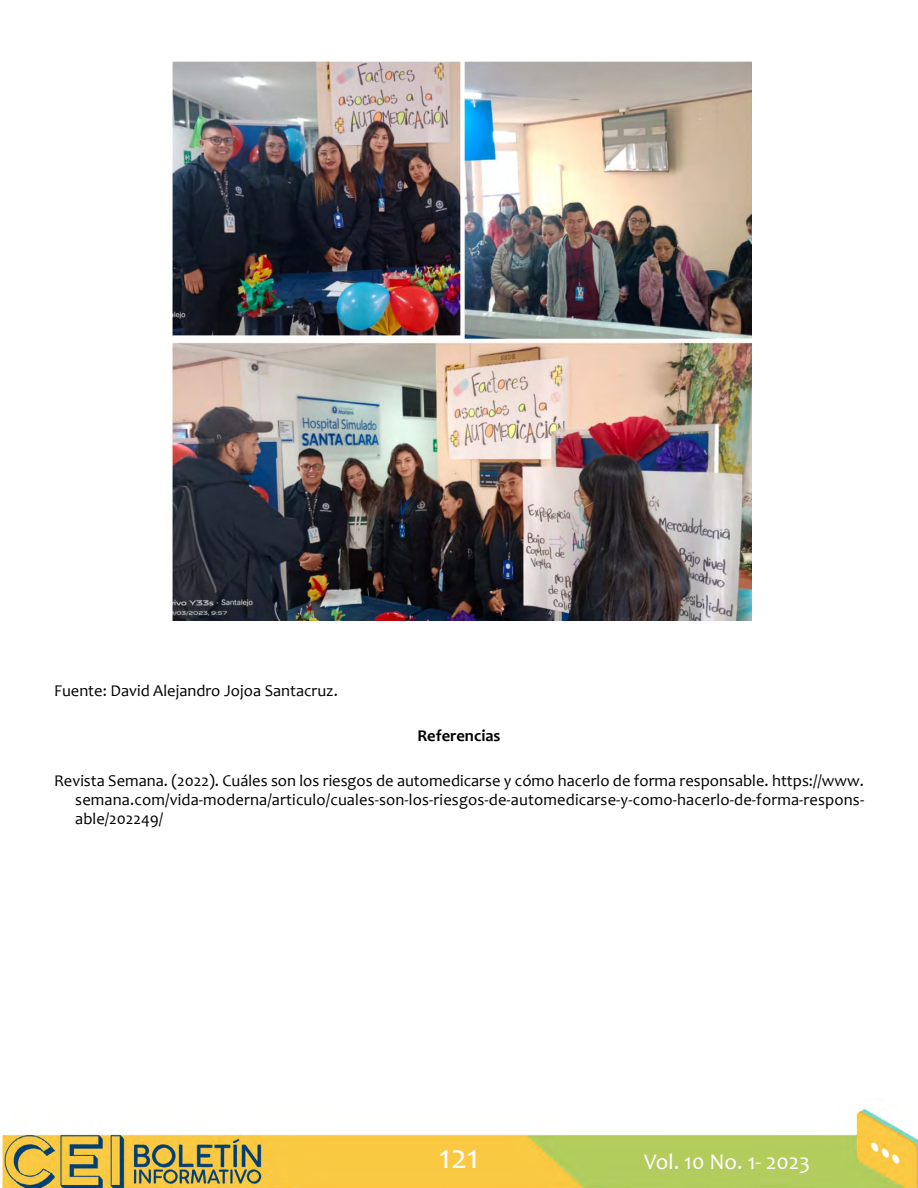
<style>
.page{position:relative;width:918px;height:1188px;background:#fff}
.page>*{position:absolute;margin:0;border:0;box-sizing:border-box;transform-origin:0 0}
.t1{font:34.5px "Candara";color:#fff}
.t2{font:22.5px "Candara";color:#fff}
.t3{font:16.5px/19px "Candara";color:#000;text-align:justify}
.t4{font:700 16.5px "Candara";color:#000}
</style>
<div class="page">
<img style="left:2px;top:1109px;width:916px;height:79px">
<img style="left:169px;top:62px;width:582px;height:559px">
<p class="t3" style="left:54px;top:681px;width:286px">Fuente: David Alejandro Jojoa Santacruz.</p>
<p class="t4" style="left:417px;top:725px;width:85px">Referencias</p>
<p class="t3" style="left:75px;top:771px;width:790px;text-indent:-21px">Revista Semana. (2022). Cuáles son los riesgos de automedicarse y cómo hacerlo de forma responsable. https://www. semana.com/vida-moderna/articulo/cuales-son-los-riesgos-de-automedicarse-y-como-hacerlo-de-forma-respons&shy;able/202249/</p>
<h1 class="t1" style="left:439px;top:1135px;width:42px">121</h1>
<h2 class="t2" style="left:644px;top:1147px;width:168px">Vol. 10 No. 1- 2023</h2>
</div>
